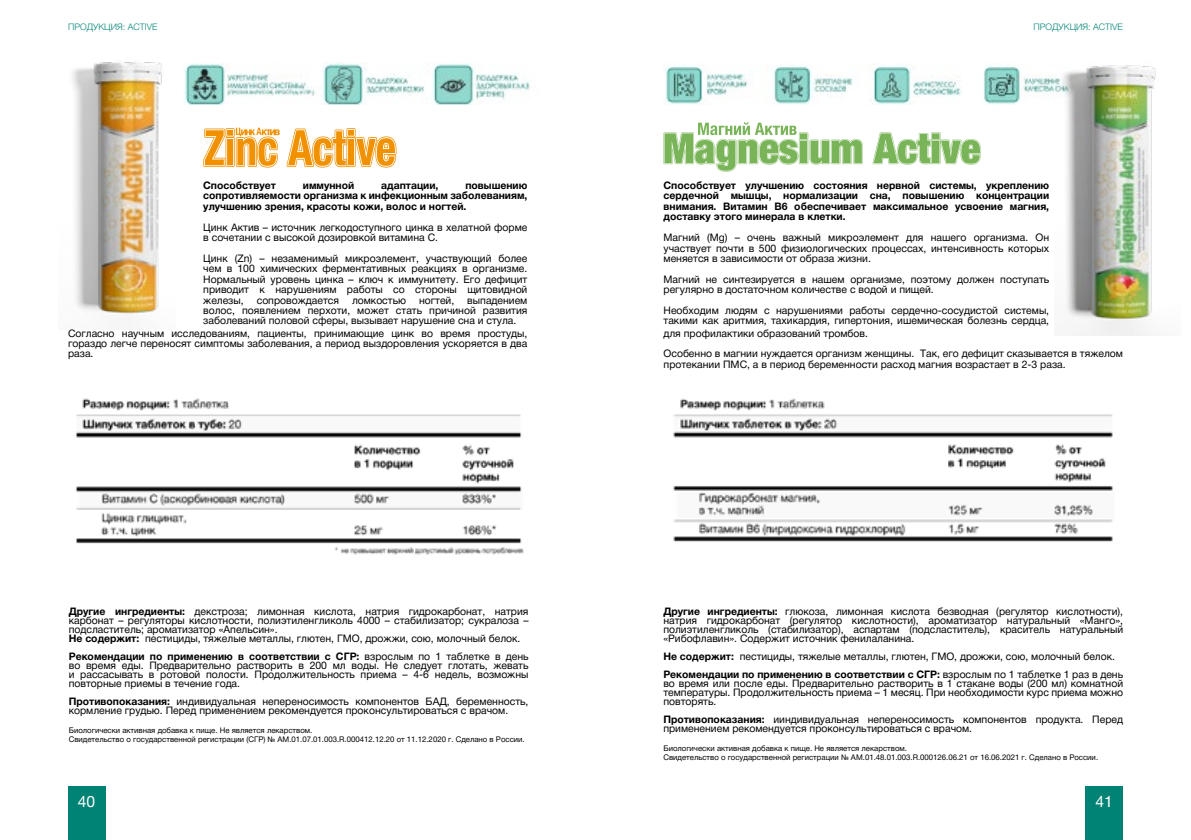
<style>
.page{position:relative;width:1191px;height:840px;background:#fff}
.page>*{position:absolute;margin:0;border:0;box-sizing:border-box;transform-origin:0 0}
.t1{font:15.6px "Helvetica Neue Cyr";color:#fff}
.t2{font:10.4px/9px "Helvetica Neue Cyr";color:#000}
.t3{font:700 10.4px/10.4px "Helvetica Neue Cyr";color:#000;text-align:justify}
.t4{font:300 9px "Helvetica Neue Cyr";color:#008375}
.t5{font:7.8px/9.4px "Helvetica Neue Cyr";color:#000}
.s1{font-weight:700}
</style>
<div class="page">
<div style="left:68px;top:785px;width:37px;height:54px;background:#008375"></div>
<div style="left:1085px;top:785px;width:38px;height:54px;background:#008375"></div>
<svg style="left:286px;top:128px;width:110px;height:39px"></svg>
<svg style="left:203px;top:128px;width:77px;height:39px"></svg>
<img style="left:72px;top:62px;width:90px;height:253px">
<img style="left:184px;top:63px;width:346px;height:41px">
<img style="left:665px;top:64px;width:389px;height:40px">
<img style="left:76px;top:398px;width:448px;height:157px">
<img style="left:673px;top:398px;width:440px;height:144px">
<svg style="left:872px;top:132px;width:109px;height:32px"></svg>
<svg style="left:663px;top:122px;width:199px;height:50px"></svg>
<img style="left:1054px;top:65px;width:102px;height:271px">
<p class="t4" style="left:68px;top:22px;width:91px">ПРОДУКЦИЯ: ACTIVE</p>
<p class="t4" style="left:1033px;top:22px;width:91px">ПРОДУКЦИЯ: ACTIVE</p>
<p class="t3" style="left:203px;top:180px;width:74px">Способствует</p>
<p class="t3" style="left:303px;top:180px;width:53px">иммунной</p>
<p class="t3" style="left:381px;top:180px;width:59px">адаптации,</p>
<p class="t3" style="left:203px;top:180px;width:326px;text-indent:262px">повышению сопротивляемости организма к инфекционным заболеваниям, улучшению зрения, красоты кожи, волос и ногтей.</p>
<p class="t2" style="left:203px;top:222px;width:326px;line-height:10.4px">Цинк Актив – источник легкодоступного цинка в хелатной форме в сочетании с высокой дозировкой витамина С.</p>
<p class="t2" style="left:203px;top:253px;width:326px;line-height:10.4px;text-align:justify">Цинк (Zn) – незаменимый микроэлемент, участвующий более чем в 100 химических ферментативных реакциях в организме.<br>Нормальный уровень цинка – ключ к иммунитету. Его дефицит приводит к нарушениям работы со стороны щитовидной железы,</p>
<p class="t2" style="left:257px;top:295px;width:84px">сопровождается</p>
<p class="t2" style="left:352px;top:295px;width:56px">ломкостью</p>
<p class="t2" style="left:419px;top:295px;width:37px">ногтей,</p>
<p class="t2" style="left:203px;top:295px;width:326px;line-height:10.4px;text-align:justify;text-indent:264px">выпадением волос, появлением перхоти, может стать причиной развития заболеваний половой сферы, вызывает нарушение сна и стула.</p>
<p class="t3" style="left:663px;top:180px;width:387px">Способствует улучшению состояния нервной системы, укреплению сердечной мышцы, нормализации сна, повышению концентрации внимания. Витамин В6 обеспечивает максимальное усвоение магния, доставку этого минерала в клетки.</p>
<p class="t2" style="left:663px;top:232px;width:387px;line-height:10.4px;text-align:justify">Магний (Mg) – очень важный микроэлемент для нашего организма. Он участвует почти в 500 физиологических процессах, интенсивность которых меняется в зависимости от образа жизни.</p>
<p class="t2" style="left:663px;top:274px;width:387px;line-height:10.4px">Магний не синтезируется в нашем организме, поэтому должен поступать регулярно в достаточном количестве с водой и пищей.</p>
<p class="t2" style="left:663px;top:305px;width:387px;line-height:10.4px">Необходим людям с нарушениями работы сердечно-сосудистой системы, такими как аритмия, тахикардия, гипертония, ишемическая болезнь сердца,</p>
<p class="t2" style="left:68px;top:327px;width:461px;line-height:10.4px;text-align:justify">Согласно научным исследованиям, пациенты, принимающие цинк во время простуды, гораздо легче переносят симптомы заболевания, а период выздоровления ускоряется в два раза.</p>
<p class="t2" style="left:663px;top:322px;width:461px;line-height:20.8px">для профилактики образований тромбов.<br>Особенно в магнии нуждается организм женщины. Так, его дефицит сказывается в тяжелом</p>
<p class="t2" style="left:663px;top:359px;width:403px">протекании ПМС, а в период беременности расход магния возрастает в 2-3 раза.</p>
<p class="t2" style="left:69px;top:606px;width:461px"><span class="s1">Другие ингредиенты:</span> декстроза; лимонная кислота, натрия гидрокарбонат, натрия карбонат – регуляторы кислотности, полиэтиленгликоль 4000 – стабилизатор; сукралоза – подсластитель; ароматизатор «Апельсин».<br><span class="s1">Не содержит:</span> пестициды, тяжелые металлы, глютен, ГМО, дрожжи, сою, молочный белок.</p>
<p class="t2" style="left:69px;top:651px;width:461px;text-align:justify"><span class="s1">Рекомендации по применению в соответствии с СГР:</span> взрослым по 1 таблетке в день во время еды. Предварительно растворить в 200 мл воды. Не следует глотать, жевать и рассасывать в ротовой полости. Продолжительность приема – 4-6 недель, возможны повторные приемы в течение года.</p>
<p class="t2" style="left:69px;top:696px;width:461px"><span class="s1">Противопоказания:</span> индивидуальная непереносимость компонентов БАД, беременность, кормление грудью. Перед применением рекомендуется проконсультироваться с врачом.</p>
<p class="t5" style="left:69px;top:725px;width:457px">Биологически активная добавка к пище. Не является лекарством.<br>Свидетельство о государственной регистрации (СГР) № AM.01.07.01.003.R.000412.12.20 от 11.12.2020 г. Сделано в России.</p>
<p class="t2" style="left:663px;top:606px;width:461px;text-align:justify"><span class="s1">Другие ингредиенты:</span> глюкоза, лимонная кислота безводная (регулятор кислотности), натрия гидрокарбонат (регулятор кислотности), ароматизатор натуральный «Манго», полиэтиленгликоль (стабилизатор), аспартам (подсластитель), краситель натуральный «Рибофлавин». Содержит источник фенилаланина.</p>
<p class="t2" style="left:663px;top:647px;width:461px;line-height:18px"><span class="s1">Не содержит:</span> пестициды, тяжелые металлы, глютен, ГМО, дрожжи, сою, молочный белок.<br><span class="s1">Рекомендации по применению в соответствии с СГР:</span> взрослым по 1 таблетке 1 раз в день</p>
<p class="t2" style="left:663px;top:678px;width:461px;text-align:justify">во время или после еды. Предварительно растворить в 1 стакане воды (200 мл) комнатной температуры. Продолжительность приема – 1 месяц. При необходимости курс приема можно повторять.</p>
<p class="t2" style="left:663px;top:714px;width:461px"><span class="s1">Противопоказания:</span> ииндивидуальная непереносимость компонентов продукта. Перед применением рекомендуется проконсультироваться с врачом.</p>
<p class="t5" style="left:663px;top:743px;width:436px">Биологически активная добавка к пище. Не является лекарством.<br>Свидетельство о государственной регистрации № АМ.01.48.01.003.R.000126.06.21 от 16.06.2021 г. Сделано в России.</p>
<h1 class="t1" style="left:78px;top:792px;width:19px">40</h1>
<h1 class="t1" style="left:1095px;top:792px;width:19px">41</h1>
</div>
